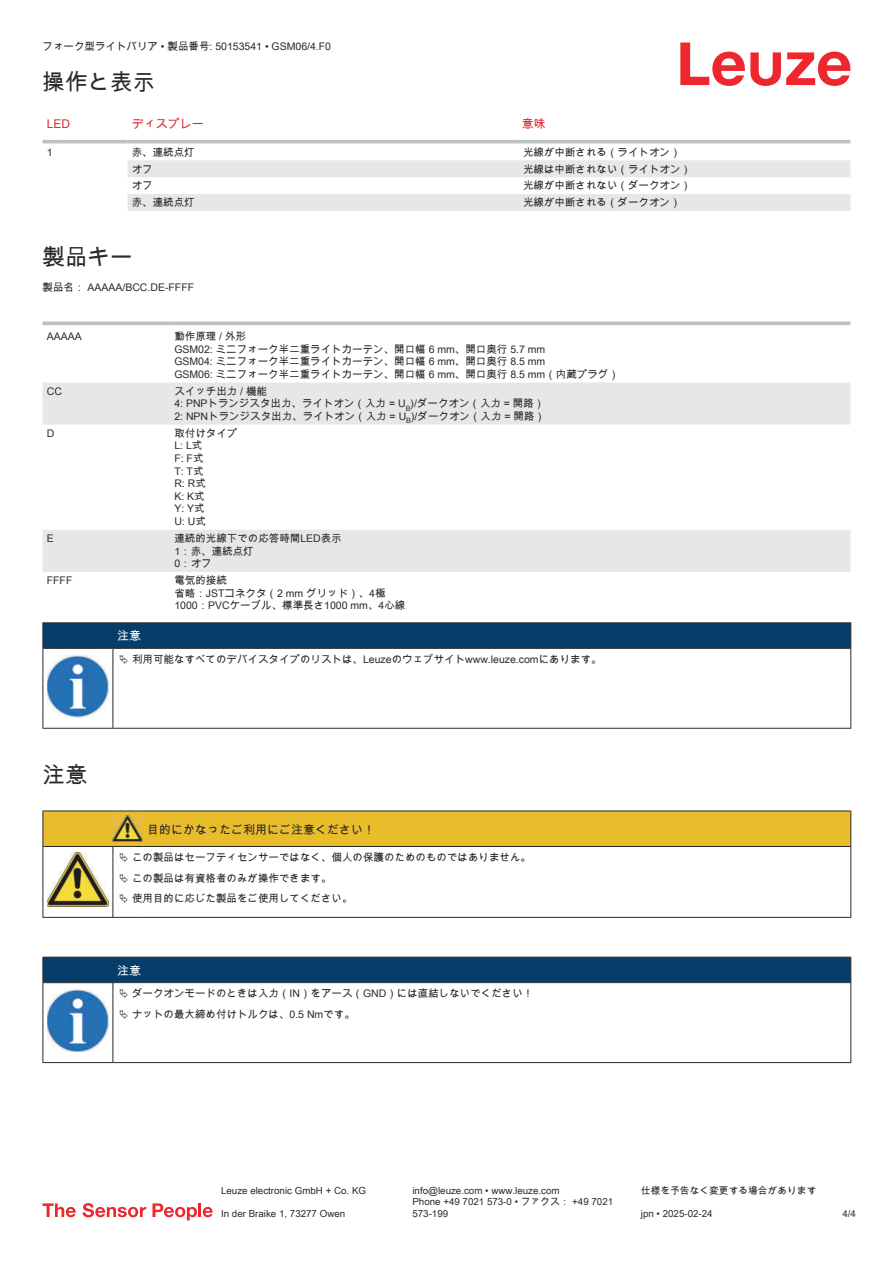
<style>
.page{position:relative;width:893px;height:1263px;background:#fff}
.page>*{position:absolute;margin:0;border:0;box-sizing:border-box;transform-origin:0 0}
.t1{font:22.5px "Arial Unicode MS";color:#2b292a}
.t2{font:12px "Arial Unicode MS";color:#2b292a}
.t3{font:12px "Arial Unicode MS";color:#db2a30}
.t4{font:12px "Arial Unicode MS";color:#fff}
.t5{font:10.5px/12.6px "Arial Unicode MS";color:#2b292a}
.t6{font:9.75px/11.7px "Arial Unicode MS";color:#2b292a}
</style>
<div class="page">
<svg style="left:680px;top:43px;width:170px;height:43px"></svg>
<svg style="left:43px;top:143px;width:807px;height:68px"></svg>
<svg style="left:128px;top:160px;width:722px;height:51px"></svg>
<hr style="left:43px;top:140px;width:21px;height:3px;background:#bdbfc1">
<hr style="left:64px;top:140px;width:64px;height:3px;background:#bdbfc1">
<hr style="left:128px;top:140px;width:391px;height:3px;background:#bdbfc1">
<hr style="left:519px;top:140px;width:331px;height:3px;background:#bdbfc1">
<svg style="left:43px;top:382px;width:807px;height:190px"></svg>
<hr style="left:43px;top:322px;width:127px;height:3px;background:#bdbfc1">
<hr style="left:170px;top:322px;width:680px;height:3px;background:#bdbfc1">
<svg style="left:43px;top:1203px;width:33px;height:14px"></svg>
<svg style="left:83px;top:1203px;width:63px;height:14px"></svg>
<svg style="left:153px;top:1203px;width:44px;height:17px"></svg>
<hr style="left:198px;top:1203px;width:3px;height:14px;background:#ed272d">
<svg style="left:203px;top:1207px;width:10px;height:10px"></svg>
<svg style="left:44px;top:649px;width:806px;height:79px"></svg>
<hr style="left:43px;top:622px;width:70px;height:1px;background:#2b292a">
<hr style="left:43px;top:648px;width:70px;height:1px;background:#2b292a">
<hr style="left:113px;top:622px;width:738px;height:1px;background:#2b292a">
<svg style="left:43px;top:623px;width:808px;height:25px;background:#063c67"></svg>
<hr style="left:113px;top:648px;width:738px;height:1px;background:#2b292a">
<hr style="left:43px;top:649px;width:1px;height:75px;background:#2b292a">
<hr style="left:113px;top:649px;width:1px;height:75px;background:#2b292a">
<hr style="left:850px;top:649px;width:1px;height:75px;background:#2b292a">
<hr style="left:43px;top:728px;width:70px;height:1px;background:#2b292a">
<hr style="left:113px;top:728px;width:738px;height:1px;background:#2b292a">
<img style="left:47px;top:655px;width:61px;height:62px">
<div style="left:115px;top:649px;width:734px;height:20px;background:#fff"></div>
<hr style="left:43px;top:810px;width:70px;height:1px;background:#2b292a">
<hr style="left:113px;top:810px;width:30px;height:1px;background:#2b292a">
<hr style="left:143px;top:810px;width:708px;height:1px;background:#2b292a">
<hr style="left:43px;top:917px;width:70px;height:1px;background:#2b292a">
<hr style="left:113px;top:917px;width:30px;height:1px;background:#2b292a">
<hr style="left:143px;top:917px;width:708px;height:1px;background:#2b292a">
<hr style="left:43px;top:983px;width:1px;height:75px;background:#2b292a">
<hr style="left:113px;top:983px;width:1px;height:75px;background:#2b292a">
<hr style="left:850px;top:983px;width:1px;height:75px;background:#2b292a">
<hr style="left:43px;top:1062px;width:70px;height:1px;background:#2b292a">
<hr style="left:113px;top:1062px;width:738px;height:1px;background:#2b292a">
<img style="left:47px;top:1024px;width:61px;height:28px">
<svg style="left:43px;top:811px;width:808px;height:106px"></svg>
<svg style="left:43px;top:957px;width:808px;height:67px"></svg>
<p class="t5" style="left:43px;top:40px;width:290px">フォーク型ライトバリア • 製品番号: 50153541 • GSM06/4.F0</p>
<h1 class="t1" style="left:43px;top:66px;width:114px">操作と表示</h1>
<p class="t3" style="left:47px;top:117px;width:25px">LED</p>
<p class="t3" style="left:132px;top:115px;width:73px">ディスプレー</p>
<p class="t3" style="left:522px;top:115px;width:25px">意味</p>
<p class="t5" style="left:47px;top:145px;width:7px">1</p>
<p class="t5" style="left:132px;top:145px;width:64px">赤、連続点灯</p>
<p class="t5" style="left:523px;top:145px;width:159px">光線が中断される（ライトオン）</p>
<p class="t5" style="left:132px;top:162px;width:22px">オフ</p>
<p class="t5" style="left:523px;top:162px;width:169px">光線は中断されない（ライトオン）</p>
<p class="t5" style="left:132px;top:179px;width:22px">オフ</p>
<p class="t5" style="left:523px;top:179px;width:169px">光線が中断されない（ダークオン）</p>
<p class="t5" style="left:132px;top:196px;width:65px">赤、連続点灯</p>
<p class="t5" style="left:523px;top:196px;width:159px">光線が中断される（ダークオン）</p>
<h1 class="t1" style="left:43px;top:241px;width:91px">製品キー</h1>
<p class="t5" style="left:43px;top:280px;width:153px">製品名： AAAAA/BCC.DE-FFFF</p>
<p class="t5" style="left:47px;top:330px;width:37px">AAAAA</p>
<p class="t5" style="left:174px;top:330px;width:446px">動作原理 / 外形<br>GSM02: ミニフォーク半二重ライトカーテン、開口幅 6 mm、開口奥行 5.7 mm<br>GSM04: ミニフォーク半二重ライトカーテン、開口幅 6 mm、開口奥行 8.5 mm<br>GSM06: ミニフォーク半二重ライトカーテン、開口幅 6 mm、開口奥行 8.5 mm（内蔵プラグ）</p>
<p class="t5" style="left:47px;top:384px;width:17px">CC</p>
<p class="t5" style="left:174px;top:384px;width:372px">スイッチ出力 / 機能<br>4: PNPトランジスタ出力、ライトオン（入力 = U<sub>B</sub>)/ダークオン（入力 = 開路）<br>2: NPNトランジスタ出力、ライトオン（入力 = U<sub>B</sub>)/ダークオン（入力 = 開路）</p>
<p class="t5" style="left:47px;top:427px;width:9px">D</p>
<p class="t5" style="left:174px;top:427px;width:64px">取付けタイプ<br>L: L式<br>F: F式<br>T: T式<br>R: R式<br>K: K式<br>Y: Y式<br>U: U式</p>
<p class="t5" style="left:47px;top:532px;width:9px">E</p>
<p class="t5" style="left:174px;top:532px;width:169px">連続的光線下での応答時間LED表示<br>1：赤、連続点灯<br>0：オフ</p>
<p class="t5" style="left:47px;top:574px;width:27px">FFFF</p>
<p class="t5" style="left:174px;top:574px;width:233px">電気的接続<br>省略：JSTコネクタ（2 mm グリッド）、4極<br>1000：PVCケーブル、標準長さ1000 mm、4心線</p>
<p class="t4" style="left:117px;top:627px;width:25px">注意</p>
<p class="t5" style="left:132px;top:653px;width:471px">利用可能なすべてのデバイスタイプのリストは、Leuzeのウェブサイトwww.leuze.comにあります。</p>
<h1 class="t1" style="left:43px;top:759px;width:46px">注意</h1>
<p class="t2" style="left:147px;top:820px;width:229px">目的にかなったご利用にご注意ください！</p>
<p class="t5" style="left:132px;top:847px;width:400px;line-height:20.2px">この製品はセーフティセンサーではなく、個人の保護のためのものではありません。この製品は有資格者のみが操作できます。<br>使用目的に応じた製品をご使用してください。</p>
<p class="t4" style="left:117px;top:962px;width:25px">注意</p>
<p class="t5" style="left:132px;top:983px;width:403px;line-height:20.2px">ダークオンモードのときは入力（IN）をアース（GND）には直結しないでください！ナットの最大締め付けトルクは、0.5 Nmです。</p>
<p class="t6" style="left:221px;top:1184px;width:146px">Leuze electronic GmbH + Co. KG</p>
<p class="t6" style="left:412px;top:1184px;width:149px">info@leuze.com • www.leuze.com</p>
<p class="t6" style="left:641px;top:1184px;width:177px">仕様を予告なく変更する場合があります</p>
<p class="t6" style="left:221px;top:1207px;width:126px">In der Braike 1, 73277 Owen</p>
<p class="t6" style="left:412px;top:1196px;width:202px">Phone +49 7021 573-0 • ファクス： +49 7021<br>573-199</p>
<p class="t6" style="left:641px;top:1207px;width:73px">jpn • 2025-02-24</p>
<p class="t6" style="left:842px;top:1207px;width:15px">4/4</p>
</div>
